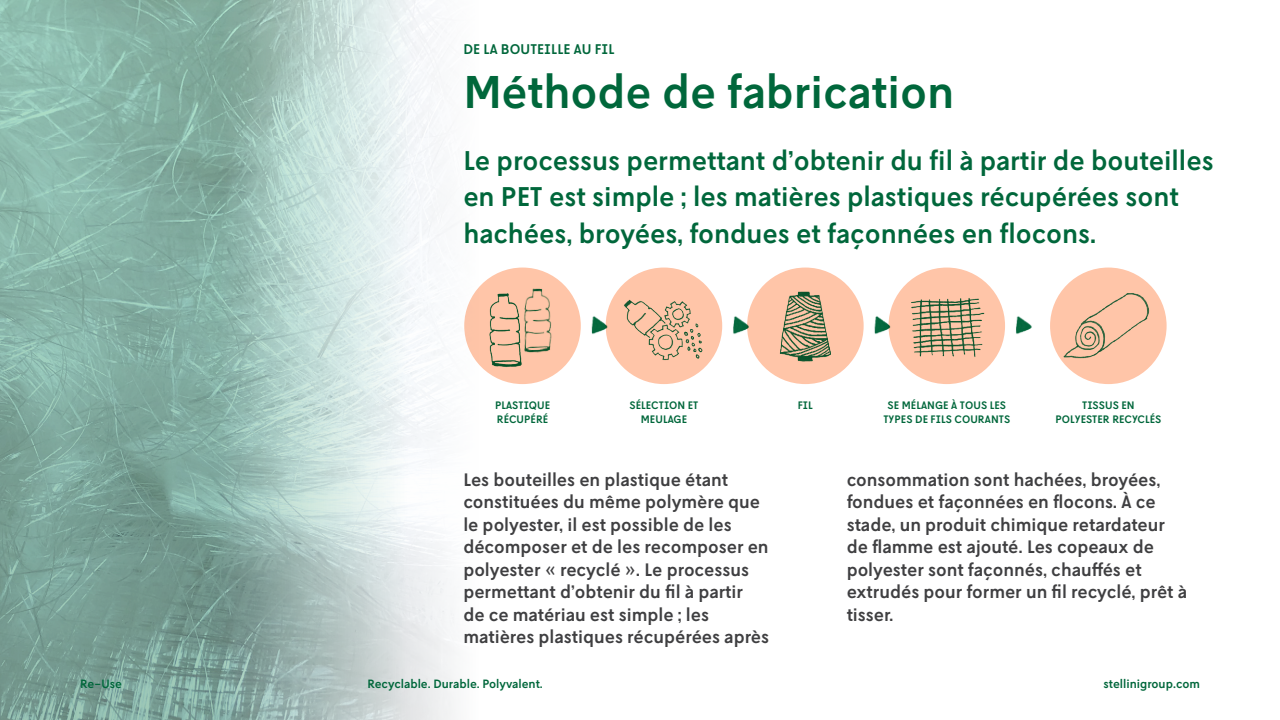
<style>
.page{position:relative;width:1280px;height:720px;background:#fff}
.page>*{position:absolute;margin:0;border:0;box-sizing:border-box;transform-origin:0 0}
.Titels{font:500 45.8px "L10";color:#00673b}
.t1{font:500 27px/36px "L10";color:#00673b}
.t2{font:500 18px/22.5px "L10";color:#3f3f41}
.Titels-2{font:500 14px "L10";letter-spacing:.01em;color:#00673b}
.t3{font:500 12px "L10";color:#00673b}
.t4{font:500 10.8px/13.5px "L10";letter-spacing:.01em;color:#00673b;text-align:center}
</style>
<div class="page">
<svg style="left:0;top:0;width:512px;height:720px"></svg>
<img style="left:573px;top:296px;width:41px;height:54px">
<img style="left:714px;top:296px;width:41px;height:54px">
<img style="left:856px;top:296px;width:41px;height:54px">
<img style="left:997px;top:296px;width:33px;height:53px">
<div style="left:606px;top:268px;width:116px;height:116px;background:#ffc5a8;border-radius:50%"></div>
<svg style="left:747px;top:268px;width:117px;height:116px;background:#e2b899"></svg>
<img style="left:897px;top:288px;width:100px;height:84px">
<svg style="left:889px;top:268px;width:116px;height:116px;background:#e1b799"></svg>
<img style="left:1030px;top:270px;width:133px;height:107px">
<div style="left:1050px;top:268px;width:117px;height:116px;background:#ffc5a8;border-radius:50%"></div>
<img style="left:471px;top:280px;width:23px;height:97px">
<div style="left:464px;top:268px;width:117px;height:116px;background:#ffc5a8;border-radius:50%"></div>
<p class="Titels-2" style="left:463px;top:41px;width:153px">DE LA BOUTEILLE AU FIL</p>
<p class="Titels" style="left:463px;top:66px;width:492px">Méthode de fabrication</p>
<p class="t1" style="left:463px;top:144px;width:752px">Le processus permettant d’obtenir du fil à partir de bouteilles en PET est simple ; les matières plastiques récupérées sont hachées, broyées, fondues et façonnées en flocons.</p>
<p class="t4" style="left:495px;top:399px;width:57px;text-align:left">PLASTIQUE<br>RÉCUPÉRÉ</p>
<p class="t4" style="left:630px;top:399px;width:70px">SÉLECTION ET<br>MEULAGE</p>
<p class="t4" style="left:798px;top:399px;width:17px">FIL</p>
<p class="t4" style="left:883px;top:399px;width:128px">SE MÉLANGE À TOUS LES<br>TYPES DE FILS COURANTS</p>
<p class="t4" style="left:1055px;top:399px;width:107px">TISSUS EN<br>POLYESTER RECYCLÉS</p>
<p class="t2" style="left:463px;top:468px;width:307px">Les bouteilles en plastique étant constituées du même polymère que le polyester, il est possible de les décomposer et de les recomposer en polyester « recyclé ». Le processus permettant d’obtenir du fil à partir<br>de ce matériau est simple ; les matières plastiques récupérées après</p>
<p class="t2" style="left:847px;top:468px;width:342px">consommation sont hachées, broyées, fondues et façonnées en flocons. À ce stade, un produit chimique retardateur de flamme est ajouté. Les copeaux de polyester sont façonnés, chauffés et extrudés pour former un fil recyclé, prêt à tisser.</p>
<p class="t3" style="left:80px;top:677px;width:43px">Re-Use</p>
<p class="t3" style="left:368px;top:677px;width:177px">Recyclable. Durable. Polyvalent.</p>
<p class="t3" style="left:1104px;top:677px;width:98px">stellinigroup.com</p>
</div>
